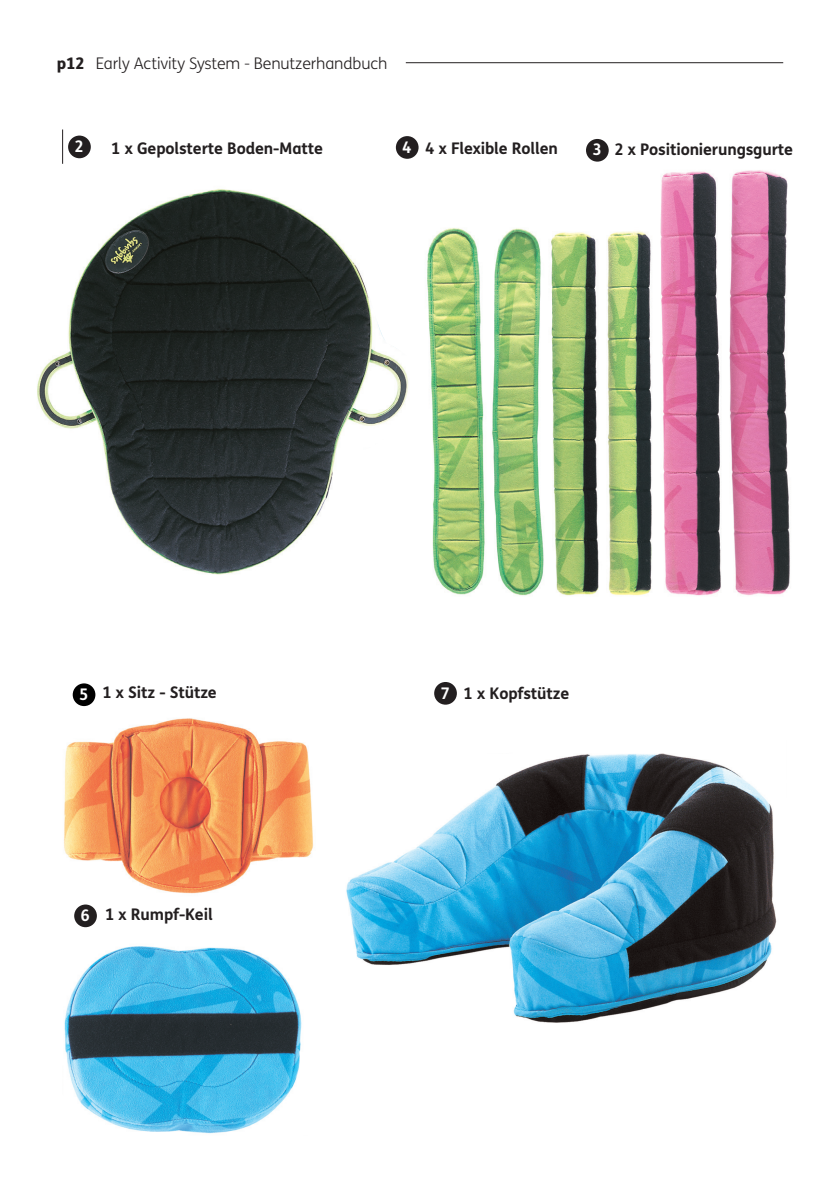
<style>
.page{position:relative;width:840px;height:1191px;background:#fff}
.page>*{position:absolute;margin:0;border:0;box-sizing:border-box;transform-origin:0 0}
.t1{font:700 16px "FS Me";letter-spacing:-.01em;color:#231f20}
.t2{font:300 16px "FS Me";letter-spacing:-.01em;color:#231f20}
.USM_Headings{font:700 16px "FS Me";color:#fff}
.s1{font-weight:800}
</style>
<div class="page">
<hr style="left:405px;top:62px;width:377px;height:1px;background:#231f20">
<img style="left:37px;top:189px;width:372px;height:386px">
<div style="left:68px;top:136px;width:23px;height:22px;background:#231f20;border-radius:50%"></div>
<img style="left:427px;top:142px;width:363px;height:454px">
<img style="left:64px;top:946px;width:238px;height:188px">
<img style="left:64px;top:689px;width:250px;height:205px">
<img style="left:346px;top:753px;width:431px;height:270px">
<div style="left:74px;top:904px;width:23px;height:23px;background:#231f20;border-radius:50%"></div>
<div style="left:434px;top:682px;width:22px;height:22px;background:#231f20;border-radius:50%"></div>
<div style="left:73px;top:683px;width:22px;height:23px;background:#000;border-radius:50%"></div>
<div style="left:585px;top:139px;width:23px;height:23px;background:#231f20;border-radius:50%"></div>
<div style="left:395px;top:136px;width:23px;height:23px;background:#231f20;border-radius:50%"></div>
<hr style="left:62px;top:129px;width:1px;height:35px;background:#231f20">
<p class="t2" style="left:57px;top:52px;width:332px"><span class="s1">p12</span> Early Activity System - Benutzerhandbuch</p>
<p class="USM_Headings" style="left:74px;top:134px;width:11px">2</p>
<p class="t1" style="left:111px;top:136px;width:213px">1 x Gepolsterte Boden-Matte</p>
<p class="USM_Headings" style="left:402px;top:135px;width:11px">4</p>
<p class="USM_Headings" style="left:592px;top:137px;width:11px">3</p>
<p class="t1" style="left:425px;top:136px;width:134px">4 x Flexible Rollen</p>
<p class="t1" style="left:614px;top:137px;width:180px">2 x Positionierungsgurte</p>
<p class="t1" style="left:102px;top:679px;width:116px">1 x Sitz - Stütze</p>
<p class="USM_Headings" style="left:79px;top:682px;width:11px">5</p>
<p class="USM_Headings" style="left:440px;top:680px;width:11px">7</p>
<p class="t1" style="left:463px;top:680px;width:107px">1 x Kopfstütze</p>
<p class="USM_Headings" style="left:80px;top:903px;width:11px">6</p>
<p class="t1" style="left:105px;top:902px;width:109px">1 x Rumpf-Keil</p>
</div>
